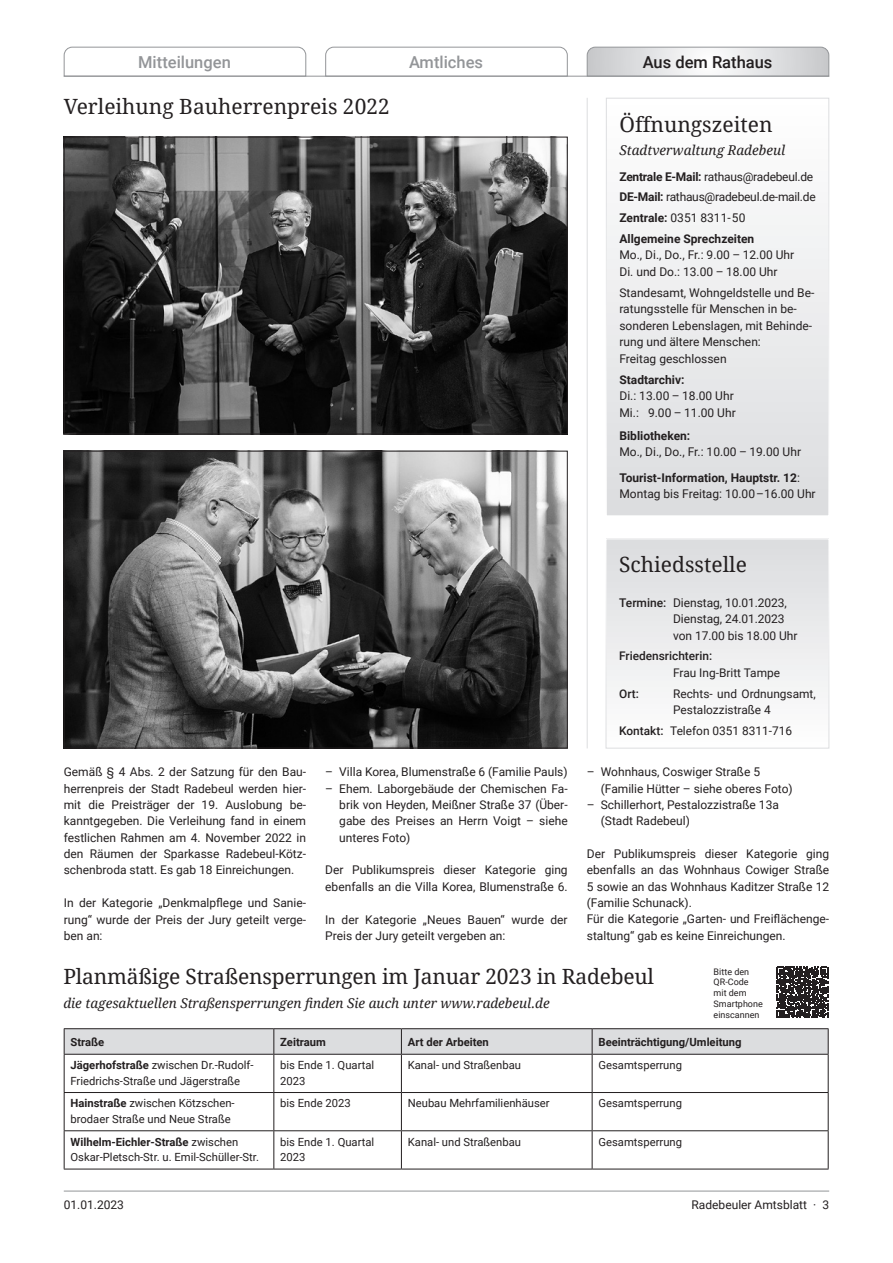
<style>
.page{position:relative;width:893px;height:1263px;background:#fff}
.page>*{position:absolute;margin:0;border:0;box-sizing:border-box;transform-origin:0 0}
.t1{font:21px "Droid Serif";color:#231f20}
.t2{font:500 16.5px "Roboto";color:#939598}
.t3{font:500 16.5px "Roboto";color:#231f20}
.t4{font:italic 13.5px "Droid Serif";color:#231f20}
.t5{font:12px/16.4px "Roboto";color:#231f20}
.t6{font:12px/20.7px "Roboto";letter-spacing:-.02em;color:#231f20}
.t7{font:700 12px "Roboto";color:#231f20}
.t8{font:11.85px/16.5px "Roboto";color:#231f20}
.t9{font:500 11.85px "Roboto";color:#231f20}
.t10{font:11.25px/15.8px "Roboto";color:#231f20}
.t11{font:700 11.25px "Roboto";color:#231f20}
.t12{font:9px/10.8px "Roboto";color:#231f20}
.s1{font-weight:700}
.s2{font-weight:500}
</style>
<div class="page">
<svg style="left:63px;top:46px;width:244px;height:31px"></svg>
<svg style="left:325px;top:46px;width:243px;height:30px"></svg>
<svg style="left:586px;top:46px;width:244px;height:31px"></svg>
<hr style="left:64px;top:76px;width:765px;height:1px;background:#939598">
<hr style="left:64px;top:1191px;width:765px;height:1px;background:#939598">
<svg style="left:65px;top:1055px;width:763px;height:114px"></svg>
<hr style="left:64px;top:1028px;width:210px;height:1px;background:#231f20">
<hr style="left:274px;top:1028px;width:127px;height:1px;background:#231f20">
<hr style="left:401px;top:1028px;width:191px;height:1px;background:#231f20">
<hr style="left:592px;top:1028px;width:236px;height:1px;background:#231f20">
<svg style="left:64px;top:1029px;width:765px;height:25px"></svg>
<hr style="left:64px;top:1054px;width:210px;height:1px;background:#231f20">
<hr style="left:274px;top:1054px;width:127px;height:1px;background:#231f20">
<hr style="left:401px;top:1054px;width:191px;height:1px;background:#231f20">
<hr style="left:592px;top:1054px;width:236px;height:1px;background:#231f20">
<hr style="left:64px;top:1092px;width:210px;height:1px;background:#231f20">
<hr style="left:274px;top:1092px;width:127px;height:1px;background:#231f20">
<hr style="left:592px;top:1092px;width:236px;height:1px;background:#231f20">
<hr style="left:64px;top:1130px;width:210px;height:1px;background:#231f20">
<hr style="left:274px;top:1130px;width:127px;height:1px;background:#231f20">
<hr style="left:592px;top:1130px;width:236px;height:1px;background:#231f20">
<hr style="left:64px;top:1169px;width:210px;height:1px;background:#231f20">
<hr style="left:274px;top:1169px;width:127px;height:1px;background:#231f20">
<hr style="left:592px;top:1169px;width:236px;height:1px;background:#231f20">
<hr style="left:64px;top:1054px;width:1px;height:38px;background:#231f20">
<hr style="left:273px;top:1054px;width:1px;height:38px;background:#231f20">
<hr style="left:401px;top:1054px;width:1px;height:38px;background:#231f20">
<hr style="left:592px;top:1054px;width:1px;height:38px;background:#231f20">
<hr style="left:828px;top:1054px;width:1px;height:38px;background:#231f20">
<hr style="left:64px;top:1093px;width:1px;height:37px;background:#231f20">
<hr style="left:273px;top:1093px;width:1px;height:37px;background:#231f20">
<hr style="left:401px;top:1092px;width:191px;height:1px;background:#231f20">
<hr style="left:401px;top:1093px;width:1px;height:37px;background:#231f20">
<hr style="left:592px;top:1093px;width:1px;height:37px;background:#231f20">
<hr style="left:828px;top:1093px;width:1px;height:37px;background:#231f20">
<hr style="left:64px;top:1131px;width:1px;height:38px;background:#231f20">
<hr style="left:273px;top:1131px;width:1px;height:38px;background:#231f20">
<hr style="left:401px;top:1130px;width:191px;height:1px;background:#231f20">
<hr style="left:401px;top:1131px;width:1px;height:38px;background:#231f20">
<hr style="left:592px;top:1131px;width:1px;height:38px;background:#231f20">
<hr style="left:828px;top:1131px;width:1px;height:38px;background:#231f20">
<hr style="left:401px;top:1169px;width:191px;height:1px;background:#231f20">
<hr style="left:587px;top:98px;width:1px;height:650px;background:#dcdddf">
<div style="left:606px;top:98px;width:223px;height:418px;background:linear-gradient(to bottom,#fff,#dbdcdf)"></div>
<div style="left:606px;top:98px;width:223px;height:418px;border:1px solid #fff"></div>
<svg style="left:777px;top:966px;width:51px;height:52px"></svg>
<img style="left:66px;top:139px;width:500px;height:293px">
<div style="left:64px;top:137px;width:504px;height:297px;border:1px solid #231f20"></div>
<img style="left:66px;top:453px;width:500px;height:293px">
<div style="left:64px;top:451px;width:504px;height:297px;border:1px solid #231f20"></div>
<div style="left:606px;top:539px;width:223px;height:209px;background:linear-gradient(to bottom,#dbdcde,#fefefe)"></div>
<div style="left:606px;top:538px;width:223px;height:210px;border:1px solid #fff"></div>
<h2 class="t2" style="left:138px;top:50px;width:94px">Mitteilungen</h2>
<h2 class="t2" style="left:409px;top:50px;width:76px">Amtliches</h2>
<h2 class="t3" style="left:643px;top:50px;width:131px">Aus dem Rathaus</h2>
<h1 class="t1" style="left:64px;top:92px;width:328px">Verleihung Bauherrenpreis 2022</h1>
<h1 class="t1" style="left:619px;top:110px;width:155px">Öffnungszeiten</h1>
<p class="t4" style="left:619px;top:141px;width:167px">Stadtverwaltung Radebeul</p>
<p class="t6" style="left:619px;top:165px;width:198px"><span class="s1">Zentrale E-Mail:</span> rathaus@radebeul.de<br><span class="s1">DE-Mail:</span> rathaus@radebeul.de-mail.de<br><span class="s1">Zentrale:</span> 0351 8311-50<br><span class="s1">Allgemeine Sprechzeiten</span></p>
<p class="t5" style="left:619px;top:246px;width:176px">Mo., Di., Do., Fr.: 9.00 – 12.00 Uhr<br>Di. und Do.: 13.00 – 18.00 Uhr</p>
<p class="t5" style="left:619px;top:284px;width:196px">Standesamt, Wohngeldstelle und Be&shy;ratungsstelle für Menschen in be&shy;sonderen Lebenslagen, mit Behinde&shy;rung und ältere Menschen:<br>Freitag geschlossen</p>
<p class="t7" style="left:619px;top:371px;width:66px">Stadtarchiv:</p>
<p class="t5" style="left:619px;top:387px;width:118px">Di.: 13.00 – 18.00 Uhr<br>Mi.: 9.00 – 11.00 Uhr</p>
<p class="t7" style="left:619px;top:427px;width:72px">Bibliotheken:</p>
<p class="t5" style="left:619px;top:438px;width:183px;line-height:26.1px">Mo., Di., Do., Fr.: 10.00 – 19.00 Uhr<br><span class="s1">Tourist-Information, Hauptstr. 12</span>:</p>
<p class="t5" style="left:619px;top:485px;width:198px">Montag bis Freitag: 10.00–16.00 Uhr</p>
<p class="t5" style="left:64px;top:763px;width:244px;text-align:justify">Gemäß § 4 Abs. 2 der Satzung für den Bau&shy;herrenpreis der Stadt Radebeul werden hier&shy;mit die Preisträger der 19. Auslobung be&shy;kanntgegeben. Die Verleihung fand in einem festlichen Rahmen am 4. November 2022 in den Räumen der Sparkasse Radebeul-Kötz&shy;schenbroda statt. Es gab 18 Einreichungen.</p>
<p class="t5" style="left:64px;top:894px;width:244px;text-align:justify">In der Kategorie „Denkmalpflege und Sanie&shy;rung“ wurde der Preis der Jury geteilt verge&shy;ben an:</p>
<p class="t5" style="left:325px;top:763px;width:244px">– Villa Korea, Blumenstraße 6 (Familie Pauls)</p>
<p class="t5" style="left:339px;top:780px;width:230px;text-align:justify;text-indent:-14px">– Ehem. Laborgebäude der Chemischen Fa&shy;brik von Heyden, Meißner Straße 37 (Über&shy;gabe des Preises an Herrn Voigt – siehe unteres Foto)</p>
<p class="t5" style="left:325px;top:861px;width:244px">Der Publikumspreis dieser Kategorie ging ebenfalls an die Villa Korea, Blumenstraße 6.</p>
<p class="t5" style="left:325px;top:911px;width:244px">In der Kategorie „Neues Bauen“ wurde der<br>Preis der Jury geteilt vergeben an:</p>
<h1 class="t1" style="left:619px;top:550px;width:129px">Schiedsstelle</h1>
<p class="t5" style="left:673px;top:594px;width:126px;text-indent:-54px"><span class="s2">Termine:</span> Dienstag, 10.01.2023,<br>Dienstag, 24.01.2023 von 17.00 bis 18.00 Uhr</p>
<p class="t9" style="left:619px;top:648px;width:95px">Friedensrichterin:</p>
<p class="t8" style="left:673px;top:664px;width:108px">Frau Ing-Britt Tampe</p>
<p class="t9" style="left:619px;top:685px;width:21px">Ort:</p>
<p class="t8" style="left:673px;top:685px;width:144px">Rechts- und Ordnungsamt,<br>Pestalozzistraße 4</p>
<p class="t8" style="left:619px;top:722px;width:175px"><span class="s2">Kontakt:</span> Telefon 0351 8311-716</p>
<p class="t5" style="left:601px;top:763px;width:193px;text-indent:-14px">– Wohnhaus, Coswiger Straße 5 (Familie Hütter – siehe oberes Foto)</p>
<p class="t5" style="left:601px;top:796px;width:180px;text-indent:-14px">– Schillerhort, Pestalozzistraße 13a (Stadt Radebeul)</p>
<p class="t5" style="left:587px;top:845px;width:244px">Der Publikumspreis dieser Kategorie ging ebenfalls an das Wohnhaus Cowiger Straße 5 sowie an das Wohnhaus Kaditzer Straße 12 (Familie Schunack).<br>Für die Kategorie „Garten- und Freiflächenge&shy;staltung“ gab es keine Einreichungen.</p>
<h1 class="t1" style="left:63px;top:962px;width:592px">Planmäßige Straßensperrungen im Januar 2023 in Radebeul</h1>
<p class="t4" style="left:63px;top:993px;width:488px">die tagesaktuellen Straßensperrungen finden Sie auch unter www.radebeul.de</p>
<p class="t12" style="left:714px;top:966px;width:51px">Bitte den<br>QR-Code mit dem<br>Smartphone einscannen</p>
<p class="t11" style="left:71px;top:1034px;width:35px">Straße</p>
<p class="t11" style="left:280px;top:1034px;width:47px">Zeitraum</p>
<p class="t11" style="left:408px;top:1034px;width:83px">Art der Arbeiten</p>
<p class="t11" style="left:598px;top:1034px;width:145px">Beeinträchtigung/Umleitung</p>
<p class="t10" style="left:71px;top:1057px;width:184px"><span class="s1">Jägerhofstraße</span> zwischen Dr.-Rudolf-<br>Friedrichs-Straße und Jägerstraße</p>
<p class="t10" style="left:280px;top:1057px;width:96px">bis Ende 1. Quartal<br>2023</p>
<p class="t10" style="left:408px;top:1057px;width:115px">Kanal- und Straßenbau</p>
<p class="t10" style="left:598px;top:1057px;width:85px">Gesamtsperrung</p>
<p class="t10" style="left:71px;top:1095px;width:165px"><span class="s1">Hainstraße</span> zwischen Kötzschen&shy;brodaer Straße und Neue Straße</p>
<p class="t10" style="left:280px;top:1095px;width:72px">bis Ende 2023</p>
<p class="t10" style="left:408px;top:1095px;width:143px">Neubau Mehrfamilienhäuser</p>
<p class="t10" style="left:598px;top:1095px;width:85px">Gesamtsperrung</p>
<p class="t10" style="left:71px;top:1133px;width:190px"><span class="s1">Wilhelm-Eichler-Straße</span> zwischen<br>Oskar-Pletsch-Str. u. Emil-Schüller-Str.</p>
<p class="t10" style="left:280px;top:1133px;width:96px">bis Ende 1. Quartal<br>2023</p>
<p class="t10" style="left:408px;top:1133px;width:115px">Kanal- und Straßenbau</p>
<p class="t10" style="left:599px;top:1133px;width:85px">Gesamtsperrung</p>
<p class="t5" style="left:64px;top:1196px;width:62px">01.01.2023</p>
<p class="t5" style="left:692px;top:1196px;width:139px">Radebeuler Amtsblatt · 3</p>
</div>
